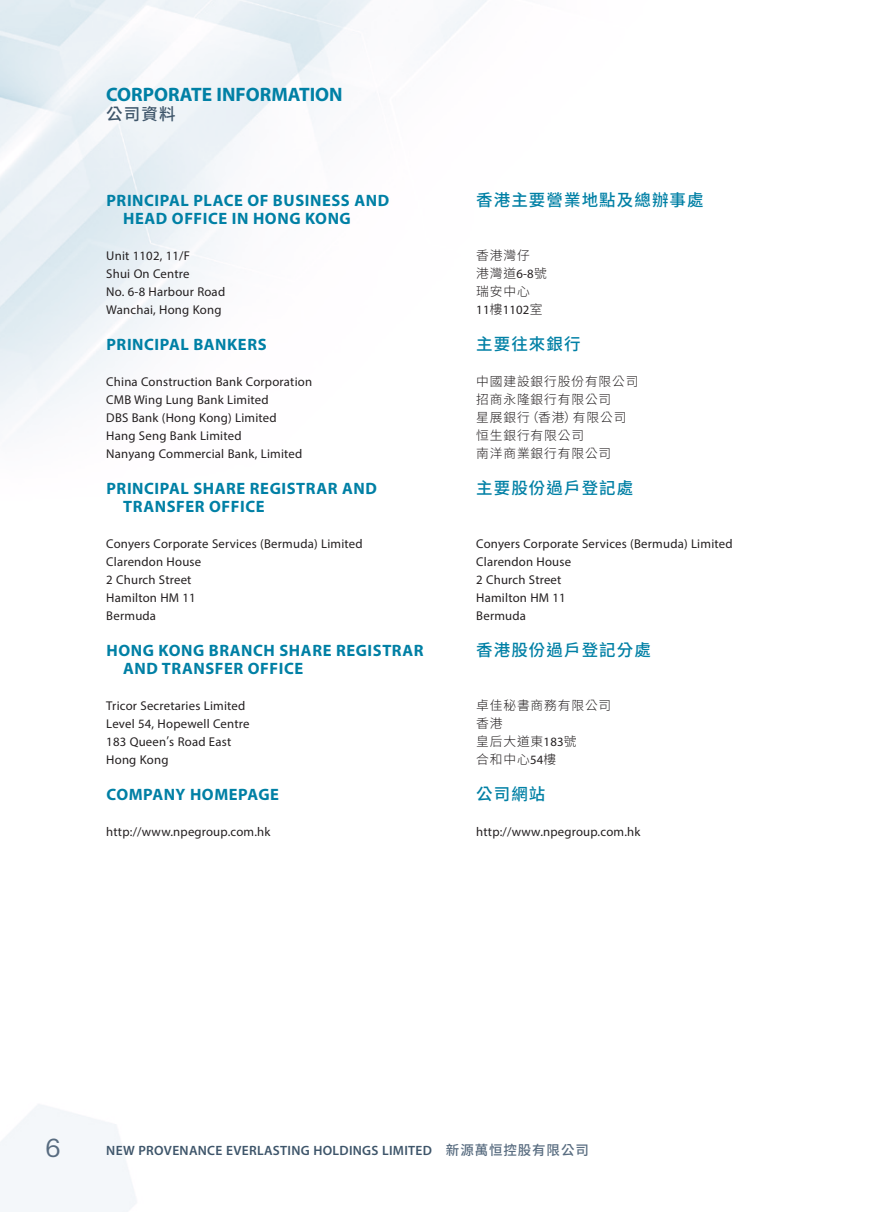
<style>
.page{position:relative;width:893px;height:1212px;background:#fff}
.page>*{position:absolute;margin:0;border:0;box-sizing:border-box;transform-origin:0 0}
.t1{font:25.5px "Graphik";color:#586c80}
.t2{font:700 19.5px "Myriad Pro";color:#0080a5}
.Heading_1{font:700 16.5px "Myriad Pro";letter-spacing:.035em;color:#0080a5}
.C_Heading_1{font:500 16.5px "Source Han Sans TC";letter-spacing:.065em;color:#0080a5}
.t3{font:500 16.5px "Source Han Sans TC";color:#3e556a}
.t4{font:600 13.5px "Myriad Pro";letter-spacing:.02em;color:#3e556a}
.Body_Text{font:12.75px "Myriad Pro";letter-spacing:.015em;color:#231f20}
.C_Body_Text{font:12.75px "Myriad Pro";letter-spacing:.015em;color:#231f20}
.C_Body_Text-2{font:300 12.75px "Source Han Sans TC";letter-spacing:.065em;color:#231f20}
.s1{font-family:"Myriad Pro";font-weight:400}
.s2{font-family:"Source Han Sans TC";font-weight:300}
.s3{font-family:"Source Han Sans TC";font-weight:500;color:#586c80}
</style>
<div class="page">
<h2 class="t2" style="left:106px;top:81px;width:238px">CORPORATE INFORMATION</h2>
<p class="t3" style="left:106px;top:105px;width:71px">公司資料</p>
<p class="Heading_1" style="left:106px;top:190px;width:284px">PRINCIPAL PLACE OF BUSINESS AND</p>
<p class="Heading_1" style="left:123px;top:208px;width:229px">HEAD OFFICE IN HONG KONG</p>
<p class="Body_Text" style="left:106px;top:248px;width:85px">Unit 1102, 11/F</p>
<p class="Body_Text" style="left:106px;top:266px;width:85px">Shui On Centre</p>
<p class="Body_Text" style="left:106px;top:284px;width:120px">No. 6-8 Harbour Road</p>
<p class="Body_Text" style="left:106px;top:302px;width:117px">Wanchai, Hong Kong</p>
<p class="Heading_1" style="left:106px;top:334px;width:162px">PRINCIPAL BANKERS</p>
<p class="Body_Text" style="left:106px;top:374px;width:207px">China Construction Bank Corporation</p>
<p class="Body_Text" style="left:106px;top:392px;width:164px">CMB Wing Lung Bank Limited</p>
<p class="Body_Text" style="left:106px;top:410px;width:172px">DBS Bank (Hong Kong) Limited</p>
<p class="Body_Text" style="left:106px;top:428px;width:137px">Hang Seng Bank Limited</p>
<p class="Body_Text" style="left:106px;top:446px;width:198px">Nanyang Commercial Bank, Limited</p>
<p class="Heading_1" style="left:106px;top:478px;width:272px">PRINCIPAL SHARE REGISTRAR AND</p>
<p class="Heading_1" style="left:123px;top:496px;width:143px">TRANSFER OFFICE</p>
<p class="Body_Text" style="left:106px;top:536px;width:258px">Conyers Corporate Services (Bermuda) Limited</p>
<p class="Body_Text" style="left:106px;top:554px;width:96px">Clarendon House</p>
<p class="Body_Text" style="left:106px;top:572px;width:87px">2 Church Street</p>
<p class="Body_Text" style="left:106px;top:590px;width:91px">Hamilton HM 11</p>
<p class="Body_Text" style="left:106px;top:608px;width:51px">Bermuda</p>
<p class="Heading_1" style="left:106px;top:640px;width:319px">HONG KONG BRANCH SHARE REGISTRAR</p>
<p class="Heading_1" style="left:123px;top:658px;width:182px">AND TRANSFER OFFICE</p>
<p class="Body_Text" style="left:106px;top:698px;width:141px">Tricor Secretaries Limited</p>
<p class="Body_Text" style="left:106px;top:716px;width:145px">Level 54, Hopewell Centre</p>
<p class="Body_Text" style="left:106px;top:734px;width:126px">183 Queen’s Road East</p>
<p class="Body_Text" style="left:106px;top:752px;width:64px">Hong Kong</p>
<p class="Heading_1" style="left:106px;top:784px;width:174px">COMPANY HOMEPAGE</p>
<p class="Body_Text" style="left:106px;top:824px;width:166px">http://www.npegroup.com.hk</p>
<p class="C_Heading_1" style="left:476px;top:191px;width:229px">香港主要營業地點及總辦事處</p>
<p class="C_Body_Text-2" style="left:476px;top:248px;width:55px">香港灣仔</p>
<p class="C_Body_Text-2" style="left:476px;top:266px;width:72px">港灣道<span class="s1">6-8</span>號</p>
<p class="C_Body_Text-2" style="left:476px;top:284px;width:55px">瑞安中心</p>
<p class="C_Body_Text" style="left:476px;top:302px;width:68px">11<span class="s2">樓</span>1102<span class="s2">室</span></p>
<p class="C_Heading_1" style="left:476px;top:335px;width:106px">主要往來銀行</p>
<p class="C_Body_Text-2" style="left:476px;top:374px;width:164px">中國建設銀行股份有限公司</p>
<p class="C_Body_Text-2" style="left:476px;top:392px;width:137px">招商永隆銀行有限公司</p>
<p class="C_Body_Text-2" style="left:476px;top:410px;width:152px">星展銀行（香港）有限公司</p>
<p class="C_Body_Text-2" style="left:476px;top:428px;width:109px">恒生銀行有限公司</p>
<p class="C_Body_Text-2" style="left:476px;top:446px;width:137px">南洋商業銀行有限公司</p>
<p class="C_Heading_1" style="left:476px;top:479px;width:159px">主要股份過戶登記處</p>
<p class="C_Body_Text" style="left:476px;top:536px;width:258px">Conyers Corporate Services (Bermuda) Limited</p>
<p class="C_Body_Text" style="left:476px;top:554px;width:96px">Clarendon House</p>
<p class="C_Body_Text" style="left:476px;top:572px;width:87px">2 Church Street</p>
<p class="C_Body_Text" style="left:476px;top:590px;width:91px">Hamilton HM 11</p>
<p class="C_Body_Text" style="left:476px;top:608px;width:51px">Bermuda</p>
<p class="C_Heading_1" style="left:476px;top:641px;width:176px">香港股份過戶登記分處</p>
<p class="C_Body_Text-2" style="left:476px;top:698px;width:137px">卓佳秘書商務有限公司</p>
<p class="C_Body_Text-2" style="left:476px;top:716px;width:28px">香港</p>
<p class="C_Body_Text-2" style="left:476px;top:734px;width:102px">皇后大道東<span class="s1">183</span>號</p>
<p class="C_Body_Text-2" style="left:476px;top:752px;width:81px">合和中心<span class="s1">54</span>樓</p>
<p class="C_Heading_1" style="left:476px;top:785px;width:71px">公司網站</p>
<p class="C_Body_Text" style="left:476px;top:824px;width:166px">http://www.npegroup.com.hk</p>
<h1 class="t1" style="left:45px;top:1128px;width:17px">6</h1>
<p class="t4" style="left:106px;top:1142px;width:484px">NEW PROVENANCE EVERLASTING HOLDINGS LIMITED <span class="s3">新源萬恒控股有限公司</span></p>
</div>
